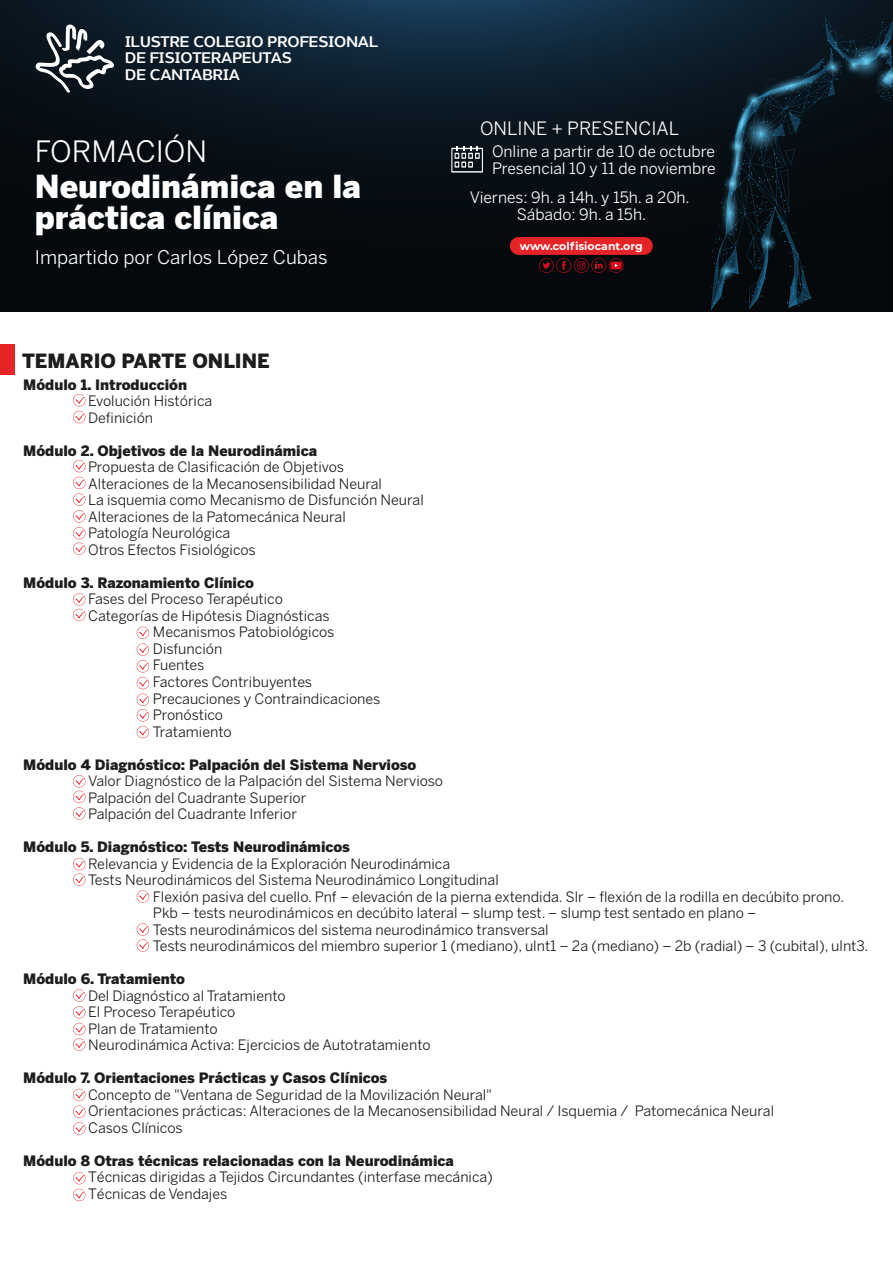
<style>
.page{position:relative;width:893px;height:1263px;background:#fff}
.page>*{position:absolute;margin:0;border:0;box-sizing:border-box;transform-origin:0 0}
.t1{font:900 31.5px/30.9px "Benton Sans";color:#fff}
.t2{font:29.25px "Benton Sans";color:#fff}
.t3{font:900 19.5px "Benton Sans";color:#1d1d1b}
.t4{font:18.75px "Benton Sans";color:#fff}
.t5{font:18.3px "Benton Sans";color:#fff}
.t6{font:15.6px/16.6px "Benton Sans";color:#fff}
.t7{font:600 14.7px/16.6px "Without Sans";color:#fff}
.t8{font:14.25px/16.5px "Benton Sans";color:#1d1d1b}
.t9{font:900 14.25px "Benton Sans";color:#1d1d1b}
.t10{font:700 10.95px "Montserrat";color:#fff}
</style>
<div class="page">
<svg style="left:0;top:0;width:893px;height:311px;background:#09151f"></svg>
<div style="left:0;top:344px;width:14px;height:30px;background:#e52428"></div>
<svg style="left:73px;top:394px;width:13px;height:30px"></svg>
<svg style="left:73px;top:593px;width:13px;height:29px"></svg>
<svg style="left:73px;top:460px;width:13px;height:95px"></svg>
<svg style="left:136px;top:627px;width:14px;height:112px"></svg>
<svg style="left:73px;top:775px;width:13px;height:45px"></svg>
<svg style="left:73px;top:858px;width:13px;height:28px"></svg>
<svg style="left:136px;top:890px;width:14px;height:13px"></svg>
<svg style="left:136px;top:923px;width:14px;height:29px"></svg>
<svg style="left:73px;top:989px;width:13px;height:62px"></svg>
<svg style="left:73px;top:1089px;width:13px;height:46px"></svg>
<svg style="left:73px;top:1172px;width:13px;height:30px"></svg>
<svg style="left:711px;top:18px;width:182px;height:294px;background:#0a1820"></svg>
<svg style="left:719px;top:183px;width:21px;height:60px"></svg>
<svg style="left:36px;top:25px;width:78px;height:68px"></svg>
<div style="left:28px;top:127px;width:187px;height:80px;background:#060b10"></div>
<div style="left:30px;top:243px;width:303px;height:50px;background:#05090c"></div>
<svg style="left:539px;top:258px;width:84px;height:15px"></svg>
<div style="left:510px;top:237px;width:143px;height:18px;background:#e52428;border-radius:9px"></div>
<svg style="left:451px;top:146px;width:32px;height:27px"></svg>
<p class="t7" style="left:125px;top:33px;width:255px">ILUSTRE COLEGIO PROFESIONAL<br>DE FISIOTERAPEUTAS<br>DE CANTABRIA</p>
<h2 class="t2" style="left:35px;top:134px;width:174px">FORMACIÓN</h2>
<h1 class="t1" style="left:35px;top:170px;width:328px">Neurodinámica en la práctica clínica</h1>
<h3 class="t4" style="left:35px;top:246px;width:294px">Impartido por Carlos López Cubas</h3>
<p class="t5" style="left:480px;top:117px;width:201px">ONLINE + PRESENCIAL</p>
<p class="t6" style="left:492px;top:143px;width:225px">Online a partir de 10 de octubre<br>Presencial 10 y 11 de noviembre</p>
<p class="t6" style="left:470px;top:189px;width:222px;text-align:center">Viernes: 9h. a 14h. y 15h. a 20h.<br>Sábado: 9h. a 15h.</p>
<p class="t10" style="left:520px;top:238px;width:124px">www.colfisiocant.org</p>
<h3 class="t3" style="left:22px;top:349px;width:249px">TEMARIO PARTE ONLINE</h3>
<p class="t9" style="left:23px;top:376px;width:165px">Módulo 1. Introducción</p>
<p class="t8" style="left:88px;top:393px;width:126px">Evolución Histórica<br>Definición</p>
<p class="t9" style="left:23px;top:442px;width:295px">Módulo 2. Objetivos de la Neurodinámica</p>
<p class="t8" style="left:88px;top:459px;width:337px">Propuesta de Clasificación de Objetivos Alteraciones de la Mecanosensibilidad Neural<br>La isquemia como Mecanismo de Disfunción Neural Alteraciones de la Patomecánica Neural<br>Patología Neurológica<br>Otros Efectos Fisiológicos</p>
<p class="t9" style="left:23px;top:574px;width:232px">Módulo 3. Razonamiento Clínico</p>
<p class="t8" style="left:88px;top:591px;width:196px">Fases del Proceso Terapéutico</p>
<p class="t8" style="left:88px;top:607px;width:243px">Categorías de Hipótesis Diagnósticas</p>
<p class="t8" style="left:153px;top:624px;width:183px">Mecanismos Patobiológicos</p>
<p class="t8" style="left:153px;top:640px;width:71px">Disfunción</p>
<p class="t8" style="left:153px;top:657px;width:53px">Fuentes</p>
<p class="t8" style="left:153px;top:673px;width:161px">Factores Contribuyentes</p>
<p class="t8" style="left:153px;top:690px;width:229px">Precauciones y Contraindicaciones</p>
<p class="t8" style="left:153px;top:706px;width:72px">Pronóstico</p>
<p class="t8" style="left:153px;top:723px;width:80px">Tratamiento</p>
<p class="t9" style="left:23px;top:756px;width:395px">Módulo 4 Diagnóstico: Palpación del Sistema Nervioso</p>
<p class="t8" style="left:88px;top:772px;width:357px">Valor Diagnóstico de la Palpación del Sistema Nervioso<br>Palpación del Cuadrante Superior<br>Palpación del Cuadrante Inferior</p>
<p class="t9" style="left:23px;top:838px;width:328px">Módulo 5. Diagnóstico: Tests Neurodinámicos</p>
<p class="t8" style="left:88px;top:855px;width:364px">Relevancia y Evidencia de la Exploración Neurodinámica</p>
<p class="t8" style="left:88px;top:871px;width:412px">Tests Neurodinámicos del Sistema Neurodinámico Longitudinal</p>
<p class="t8" style="left:153px;top:888px;width:693px">Flexión pasiva del cuello. Pnf – elevación de la pierna extendida. Slr – flexión de la rodilla en decúbito prono.</p>
<p class="t8" style="left:153px;top:904px;width:605px">Pkb – tests neurodinámicos en decúbito lateral – slump test. – slump test sentado en plano –</p>
<p class="t8" style="left:153px;top:921px;width:397px">Tests neurodinámicos del sistema neurodinámico transversal</p>
<p class="t8" style="left:153px;top:937px;width:717px">Tests neurodinámicos del miembro superior 1 (mediano), ulnt1 – 2a (mediano) – 2b (radial) – 3 (cubital), ulnt3.</p>
<p class="t9" style="left:23px;top:970px;width:163px">Módulo 6. Tratamiento</p>
<p class="t8" style="left:88px;top:987px;width:344px">Del Diagnóstico al Tratamiento<br>El Proceso Terapéutico<br>Plan de Tratamiento<br>Neurodinámica Activa: Ejercicios de Autotratamiento</p>
<p class="t9" style="left:23px;top:1069px;width:366px">Módulo 7. Orientaciones Prácticas y Casos Clínicos</p>
<p class="t8" style="left:88px;top:1086px;width:687px">Concepto de "Ventana de Seguridad de la Movilización Neural"<br>Orientaciones prácticas: Alteraciones de la Mecanosensibilidad Neural / Isquemia / Patomecánica Neural<br>Casos Clínicos</p>
<p class="t9" style="left:23px;top:1152px;width:432px">Módulo 8 Otras técnicas relacionadas con la Neurodinámica</p>
<p class="t8" style="left:88px;top:1168px;width:406px">Técnicas dirigidas a Tejidos Circundantes (interfase mecánica)<br>Técnicas de Vendajes</p>
</div>
